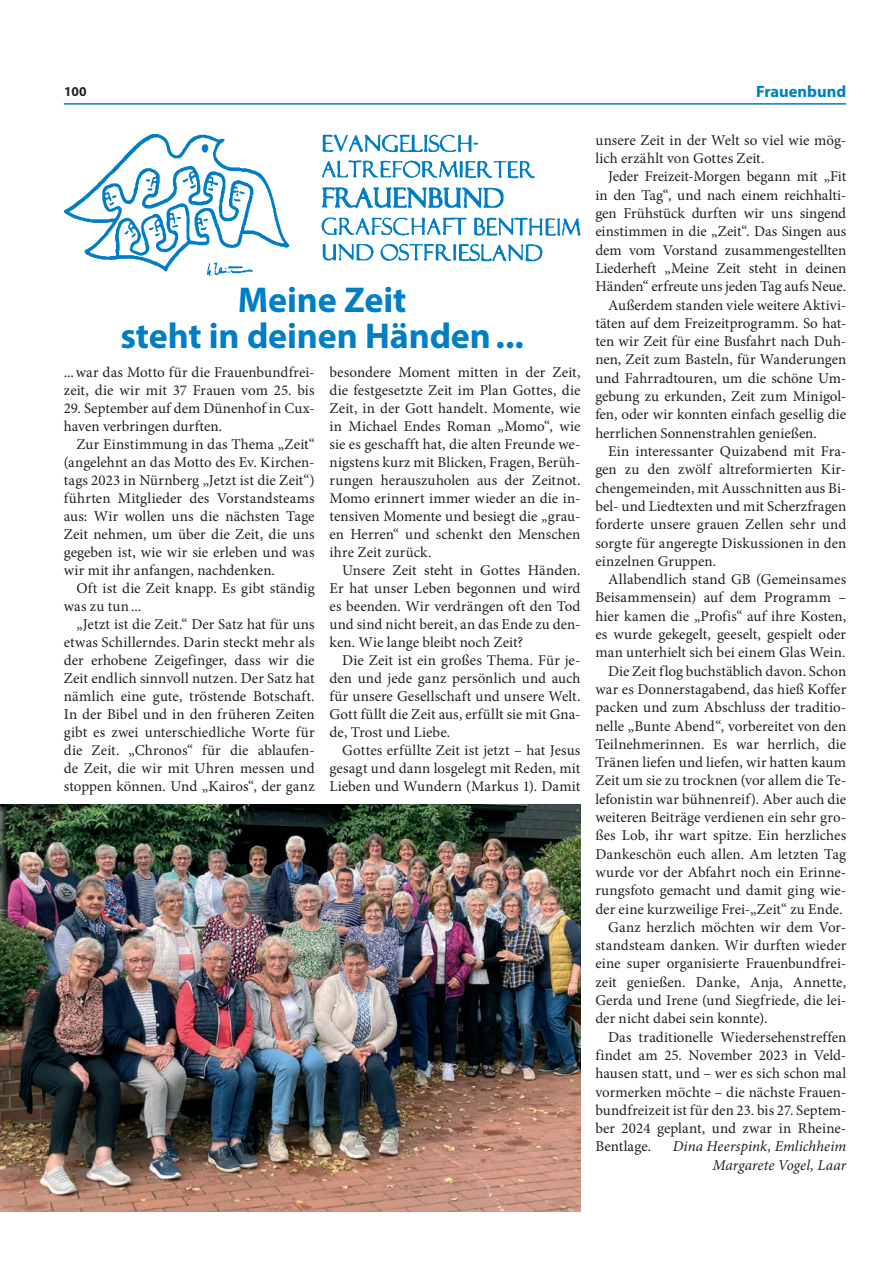
<style>
.page{position:relative;width:893px;height:1263px;background:#fff}
.page>*{position:absolute;margin:0;border:0;box-sizing:border-box;transform-origin:0 0}
.t1{font:700 36px/36px "Myriad Pro";letter-spacing:-.005em;color:#007ec5;text-align:center}
.t2{font:700 16.5px "Myriad Pro";color:#007ec5}
.t3{font:15px/18px "Minion Pro";color:#231f20;text-align:justify}
.t4{font:italic 15px/18.3px "Minion Pro";letter-spacing:.005em;color:#231f20;text-align:right}
.t5{font:700 13.5px "Myriad Pro";color:#231f20}
</style>
<div class="page">
<hr style="left:64px;top:103px;width:782px;height:2px;background:#007ec5">
<svg style="left:322px;top:187px;width:182px;height:21px"></svg>
<svg style="left:323px;top:244px;width:51px;height:17px"></svg>
<svg style="left:474px;top:218px;width:107px;height:18px"></svg>
<svg style="left:322px;top:134px;width:156px;height:18px"></svg>
<svg style="left:380px;top:244px;width:163px;height:18px"></svg>
<svg style="left:322px;top:160px;width:213px;height:18px"></svg>
<svg style="left:321px;top:217px;width:145px;height:19px"></svg>
<svg style="left:64px;top:134px;width:225px;height:142px"></svg>
<img style="left:0;top:805px;width:580px;height:407px">
<p class="t5" style="left:64px;top:82px;width:24px">100</p>
<p class="t2" style="left:756px;top:81px;width:92px">Frauenbund</p>
<h1 class="t1" style="left:120px;top:281px;width:405px">Meine Zeit<br>steht in deinen Händen...</h1>
<p class="t3" style="left:64px;top:364px;width:252px">...war das Motto für die Frauenbundfrei&shy;zeit, die wir mit 37 Frauen vom 25. bis</p>
<p class="t3" style="left:64px;top:400px;width:252px">29. September auf dem Dünenhof in Cux&shy;haven verbringen durften.</p>
<p class="t3" style="left:64px;top:436px;width:252px;text-indent:13px">Zur Einstimmung in das Thema „Zeit“ (angelehnt an das Motto des Ev. Kirchen&shy;tags 2023 in Nürnberg „Jetzt ist die Zeit“) führten Mitglieder des Vorstandsteams aus: Wir wollen uns die nächsten Tage Zeit nehmen, um über die Zeit, die uns gegeben ist, wie wir sie erleben und was wir mit ihr anfangen, nachdenken.</p>
<p class="t3" style="left:64px;top:580px;width:252px;text-indent:13px">Oft ist die Zeit knapp. Es gibt ständig was zu tun...</p>
<p class="t3" style="left:64px;top:616px;width:252px;text-indent:13px">„Jetzt ist die Zeit.“ Der Satz hat für uns etwas Schillerndes. Darin steckt mehr als der erhobene Zeigefinger, dass wir die Zeit endlich sinnvoll nutzen. Der Satz hat nämlich eine gute, tröstende Botschaft.<br>In der Bibel und in den früheren Zeiten gibt es zwei unterschiedliche Worte für die Zeit. „Chronos“ für die ablaufen&shy;de Zeit, die wir mit Uhren messen und stoppen können. Und „Kairos“, der ganz</p>
<p class="t3" style="left:330px;top:364px;width:252px">besondere Moment mitten in der Zeit, die festgesetzte Zeit im Plan Gottes, die Zeit, in der Gott handelt. Momente, wie in Michael Endes Roman „Momo“, wie sie es geschafft hat, die alten Freunde we&shy;nigstens kurz mit Blicken, Fragen, Berüh&shy;rungen herauszuholen aus der Zeitnot.<br>Momo erinnert immer wieder an die in&shy;tensiven Momente und besiegt die „grau&shy;en Herren“ und schenkt den Menschen ihre Zeit zurück.</p>
<p class="t3" style="left:330px;top:562px;width:252px;text-indent:13px">Unsere Zeit steht in Gottes Händen.<br>Er hat unser Leben begonnen und wird es beenden. Wir verdrängen oft den Tod und sind nicht bereit, an das Ende zu den&shy;ken. Wie lange bleibt noch Zeit?</p>
<p class="t3" style="left:330px;top:652px;width:252px;text-indent:13px">Die Zeit ist ein großes Thema. Für je&shy;den und jede ganz persönlich und auch für unsere Gesellschaft und unsere Welt.<br>Gott füllt die Zeit aus, erfüllt sie mit Gna&shy;de, Trost und Liebe.</p>
<p class="t3" style="left:330px;top:742px;width:252px;text-indent:13px">Gottes erfüllte Zeit ist jetzt – hat Jesus gesagt und dann losgelegt mit Reden, mit Lieben und Wundern (Markus 1). Damit</p>
<p class="t3" style="left:595px;top:131px;width:252px">unsere Zeit in der Welt so viel wie mög&shy;lich erzählt von Gottes Zeit.</p>
<p class="t3" style="left:608px;top:168px;width:240px">Jeder Freizeit-Morgen begann mit „Fit</p>
<p class="t3" style="left:595px;top:186px;width:252px">in den Tag“, und nach einem reichhalti-</p>
<p class="t3" style="left:595px;top:204px;width:252px">gen Frühstück durften wir uns singend</p>
<p class="t3" style="left:595px;top:223px;width:252px">einstimmen in die „Zeit“. Das Singen aus</p>
<p class="t3" style="left:595px;top:241px;width:252px">dem vom Vorstand zusammengestellten</p>
<p class="t3" style="left:595px;top:259px;width:252px">Liederheft „Meine Zeit steht in deinen</p>
<p class="t3" style="left:595px;top:278px;width:252px">Händen“ erfreute uns jeden Tag aufs Neue.</p>
<p class="t3" style="left:608px;top:296px;width:240px">Außerdem standen viele weitere Aktivi-</p>
<p class="t3" style="left:595px;top:314px;width:252px">täten auf dem Freizeitprogramm. So hat-</p>
<p class="t3" style="left:595px;top:332px;width:252px">ten wir Zeit für eine Busfahrt nach Duh-</p>
<p class="t3" style="left:595px;top:351px;width:252px">nen, Zeit zum Basteln, für Wanderungen</p>
<p class="t3" style="left:595px;top:369px;width:252px">und Fahrradtouren, um die schöne Um-</p>
<p class="t3" style="left:595px;top:387px;width:252px">gebung zu erkunden, Zeit zum Minigol-</p>
<p class="t3" style="left:595px;top:406px;width:252px">fen, oder wir konnten einfach gesellig die</p>
<p class="t3" style="left:595px;top:424px;width:223px">herrlichen Sonnenstrahlen genießen.</p>
<p class="t3" style="left:608px;top:442px;width:240px">Ein interessanter Quizabend mit Fra-</p>
<p class="t3" style="left:595px;top:461px;width:252px">gen zu den zwölf altreformierten Kir-</p>
<p class="t3" style="left:595px;top:479px;width:252px">chengemeinden, mit Ausschnitten aus Bi-</p>
<p class="t3" style="left:595px;top:497px;width:252px">bel- und Liedtexten und mit Scherzfragen</p>
<p class="t3" style="left:595px;top:515px;width:252px">forderte unsere grauen Zellen sehr und</p>
<p class="t3" style="left:595px;top:534px;width:252px">sorgte für angeregte Diskussionen in den</p>
<p class="t3" style="left:595px;top:552px;width:122px">einzelnen Gruppen.</p>
<p class="t3" style="left:608px;top:570px;width:240px">Allabendlich stand GB (Gemeinsames</p>
<p class="t3" style="left:595px;top:589px;width:252px">Beisammensein) auf dem Programm –</p>
<p class="t3" style="left:595px;top:607px;width:252px">hier kamen die „Profis“ auf ihre Kosten,</p>
<p class="t3" style="left:595px;top:625px;width:252px">es wurde gekegelt, geeselt, gespielt oder</p>
<p class="t3" style="left:595px;top:644px;width:252px">man unterhielt sich bei einem Glas Wein.</p>
<p class="t3" style="left:608px;top:662px;width:240px">Die Zeit flog buchstäblich davon. Schon</p>
<p class="t3" style="left:595px;top:680px;width:252px">war es Donnerstagabend, das hieß Koffer</p>
<p class="t3" style="left:595px;top:698px;width:252px">packen und zum Abschluss der traditio-</p>
<p class="t3" style="left:595px;top:717px;width:252px">nelle „Bunte Abend“, vorbereitet von den</p>
<p class="t3" style="left:595px;top:735px;width:252px">Teilnehmerinnen. Es war herrlich, die</p>
<p class="t3" style="left:595px;top:753px;width:252px">Tränen liefen und liefen, wir hatten kaum</p>
<p class="t3" style="left:595px;top:772px;width:252px">Zeit um sie zu trocknen (vor allem die Te-</p>
<p class="t3" style="left:595px;top:790px;width:252px">lefonistin war bühnenreif). Aber auch die</p>
<p class="t3" style="left:595px;top:808px;width:252px">weiteren Beiträge verdienen ein sehr gro-</p>
<p class="t3" style="left:595px;top:827px;width:252px">ßes Lob, ihr wart spitze. Ein herzliches</p>
<p class="t3" style="left:595px;top:845px;width:252px">Dankeschön euch allen. Am letzten Tag</p>
<p class="t3" style="left:595px;top:863px;width:252px">wurde vor der Abfahrt noch ein Erinne-</p>
<p class="t3" style="left:595px;top:881px;width:252px">rungsfoto gemacht und damit ging wie-</p>
<p class="t3" style="left:595px;top:900px;width:249px">der eine kurzweilige Frei-„Zeit“ zu Ende.</p>
<p class="t3" style="left:608px;top:918px;width:240px">Ganz herzlich möchten wir dem Vor-</p>
<p class="t3" style="left:595px;top:936px;width:252px">standsteam danken. Wir durften wieder</p>
<p class="t3" style="left:595px;top:955px;width:252px">eine super organisierte Frauenbundfrei-</p>
<p class="t3" style="left:595px;top:973px;width:252px">zeit genießen. Danke, Anja, Annette,</p>
<p class="t3" style="left:595px;top:991px;width:252px">Gerda und Irene (und Siegfriede, die lei-</p>
<p class="t3" style="left:595px;top:1010px;width:174px">der nicht dabei sein konnte).</p>
<p class="t3" style="left:608px;top:1028px;width:240px">Das traditionelle Wiedersehenstreffen</p>
<p class="t3" style="left:595px;top:1046px;width:252px">findet am 25. November 2023 in Veld-</p>
<p class="t3" style="left:595px;top:1064px;width:252px">hausen statt, und – wer es sich schon mal</p>
<p class="t3" style="left:595px;top:1083px;width:252px">vormerken möchte – die nächste Frauen-</p>
<p class="t3" style="left:595px;top:1101px;width:252px">bundfreizeit ist für den 23. bis 27. Septem-</p>
<p class="t3" style="left:595px;top:1119px;width:252px">ber 2024 geplant, und zwar in Rheine-</p>
<p class="t3" style="left:595px;top:1138px;width:57px">Bentlage.</p>
<p class="t4" style="left:673px;top:1137px;width:175px">Dina Heerspink, Emlichheim<br>Margarete Vogel, Laar</p>
</div>
